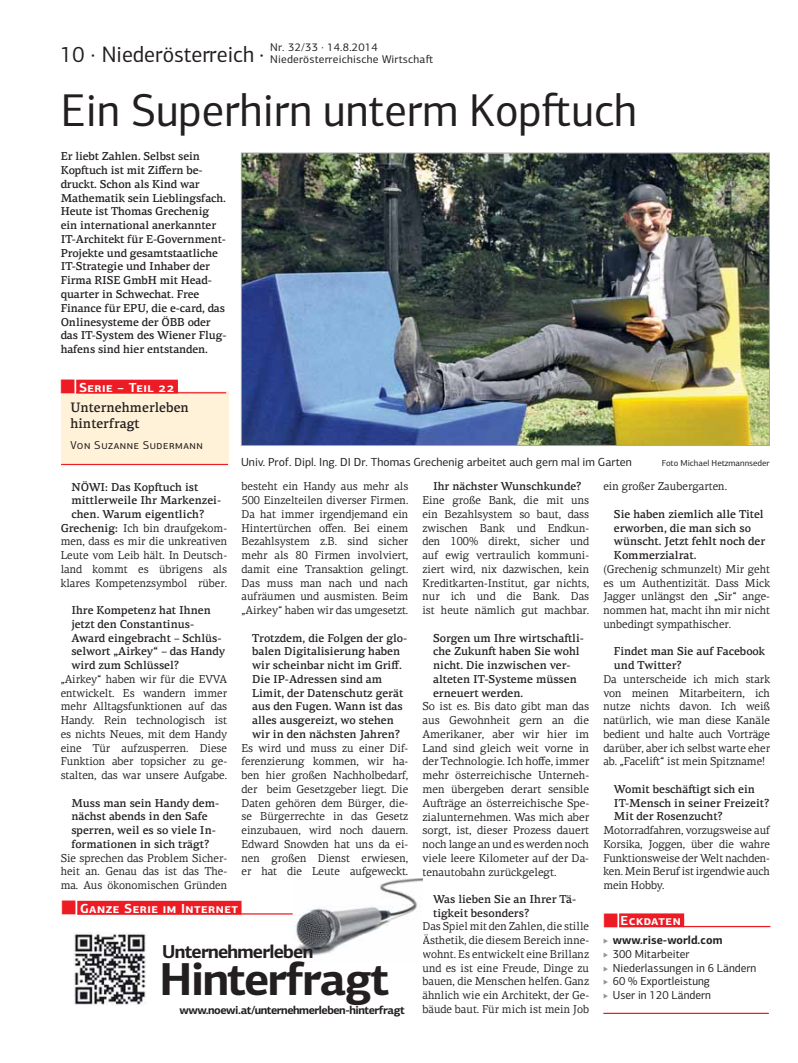
<style>
.page{position:relative;width:798px;height:1063px;background:#fff}
.page>*{position:absolute;margin:0;border:0;box-sizing:border-box;transform-origin:0 0}
.t1{font:700 46.38px "PF Centro Sans Pro";color:#231f20}
.t2{font:46.25px "PF Centro Sans Pro";color:#231f20;scale:.96 1}
.t3{font:22.5px "PF Centro Sans Pro";color:#231f20;scale:.96 1}
.t4{font:700 18.75px "PF Centro Sans Pro";color:#231f20}
.t5{font:500 13.75px/16.2px "PF Centro Serif Pro";color:#231f20;scale:.96 1}
.t6{font:700 13.12px "PF Centro Sans Pro";letter-spacing:.04em;color:#fff}
.t7{font:11.75px/13.8px "PF Centro Sans Pro";color:#231f20;scale:.96 1}
.t8{font:11.75px "PF Centro Sans Pro";color:#231f20}
.t9{font:700 11.75px "PF Centro Sans Pro";color:#231f20;scale:.96 1}
.t10{font:11.5px/13.8px "PF Centro Serif Pro";letter-spacing:-.005em;color:#231f20;text-align:justify;scale:.96 1}
.t11{font:500 11.5px/13.8px "PF Centro Serif Pro";letter-spacing:-.005em;color:#231f20}
.t12{font:11.5px/13.8px "PF Centro Serif Pro";letter-spacing:-.005em;color:#231f20;text-align:justify}
.t13{font:700 11.5px "PF Centro Sans Pro";color:#231f20}
.t14{font:11.5px "PF Centro Sans Pro";letter-spacing:.05em;color:#231f20}
.t15{font:11.25px/11.9px "PF Centro Sans Pro";letter-spacing:.02em;color:#231f20}
.t16{font:8.75px "PF Centro Sans Pro";color:#231f20}
.s1{font-weight:500}
</style>
<div class="page">
<img style="left:243px;top:155px;width:524px;height:289px">
<div style="left:241px;top:153px;width:528px;height:293px;border:1px solid #a7a9ac"></div>
<div style="left:619px;top:913px;width:65px;height:14px;background:#ed1c24"></div>
<hr style="left:619px;top:926px;width:151px;height:1px;background:#ed1c24">
<hr style="left:61px;top:464px;width:167px;height:1px;background:#ed1c24">
<div style="left:61px;top:392px;width:167px;height:71px;background:#fff2d8"></div>
<div style="left:76px;top:380px;width:102px;height:13px;background:#ed1c24"></div>
<hr style="left:76px;top:392px;width:150px;height:1px;background:#ed1c24">
<img style="left:292px;top:878px;width:130px;height:78px">
<img style="left:74px;top:932px;width:72px;height:73px">
<div style="left:77px;top:901px;width:164px;height:14px;background:#ed1c24"></div>
<hr style="left:77px;top:913px;width:215px;height:2px;background:#ed1c24">
<hr style="left:603px;top:1013px;width:165px;height:1px;background:#ed1c24">
<svg style="left:61px;top:391px;width:14px;height:1px"></svg>
<h3 class="t3" style="left:60px;top:46px;width:213px">10 · Niederösterreich ·</h3>
<p class="t15" style="left:270px;top:42px;width:165px">Nr. 32/33 · 14.8.2014<br>Niederösterreichische Wirtscha-</p>
<h2 class="t2" style="left:61px;top:93px;width:601px">Ein Superhirn unterm Kop-uch</h2>
<p class="t11" style="left:61px;top:151px;width:167px">Er liebt Zahlen. Selbst sein<br>Kop-uch ist mit Ziffern be&shy;druckt. Schon als Kind war<br>Mathematik sein Lieblingsfach.<br>Heute ist Thomas Grechenig ein international anerkannter<br>IT-Architekt für E-Government-<br>Projekte und gesamtstaatliche<br>IT-Strategie und Inhaber der<br>Firma RISE GmbH mit Head&shy;quarter in Schwechat. Free<br>Finance für EPU, die e-card, das<br>Onlinesysteme der ÖBB oder das IT-System des Wiener Flug&shy;hafens sind hier entstanden.</p>
<p class="t6" style="left:79px;top:382px;width:97px">Serie – Teil 22</p>
<p class="t5" style="left:70px;top:400px;width:125px">Unternehmerleben hinterfragt</p>
<p class="t14" style="left:70px;top:441px;width:134px">Von Suzanne Sudermann</p>
<p class="t8" style="left:241px;top:458px;width:392px">Univ. Prof. Dipl. Ing. DI Dr. Thomas Grechenig arbeitet auch gern mal im Garten</p>
<p class="t16" style="left:661px;top:460px;width:109px">Foto Michael Hetzmannseder</p>
<p class="t11" style="left:71px;top:481px;width:129px">NÖWI: Das Kop-uch ist</p>
<p class="t11" style="left:71px;top:495px;width:151px">mittlerweile Ihr Markenzei-</p>
<p class="t11" style="left:71px;top:508px;width:134px">chen. Warum eigentlich?</p>
<p class="t10" style="left:61px;top:522px;width:175px"><span class="s1">Grechenig:</span> Ich bin draufgekom-</p>
<p class="t10" style="left:61px;top:536px;width:175px">men, dass es mir die unkreativen</p>
<p class="t10" style="left:61px;top:550px;width:175px">Leute vom Leib hält. In Deutsch-</p>
<p class="t10" style="left:61px;top:563px;width:175px">land kommt es übrigens als</p>
<p class="t10" style="left:61px;top:577px;width:175px">klares Kompetenzsymbol rüber.</p>
<p class="t11" style="left:71px;top:605px;width:155px">Ihre Kompetenz hat Ihnen jetzt den Constantinus-<br>Award eingebracht – Schlüs&shy;selwort „Airkey“ – das Handy wird zum Schlüssel?</p>
<p class="t10" style="left:61px;top:673px;width:175px">„Airkey“ haben wir für die EVVA entwickelt. Es wandern immer mehr Alltagsfunktionen auf das Handy. Rein technologisch ist es nichts Neues, mit dem Handy eine Tür aufzusperren. Diese Funktion aber topsicher zu ge&shy;stalten, das war unsere Aufgabe.</p>
<p class="t11" style="left:71px;top:797px;width:149px">Muss man sein Handy dem&shy;nächst abends in den Safe sperren, weil es so viele In&shy;formationen in sich trägt?</p>
<p class="t10" style="left:61px;top:852px;width:175px">Sie sprechen das Problem Sicher&shy;heit an. Genau das ist das The&shy;ma. Aus ökonomischen Gründen</p>
<p class="t10" style="left:241px;top:481px;width:175px">besteht ein Handy aus mehr als 500 Einzelteilen diverser Firmen.<br>Da hat immer irgendjemand ein Hintertürchen offen. Bei einem Bezahlsystem z.B. sind sicher mehr als 80 Firmen involviert, damit eine Transaktion gelingt.<br>Das muss man nach und nach aufräumen und ausmisten. Beim „Airkey“ haben wir das umgesetzt.</p>
<p class="t11" style="left:252px;top:632px;width:156px">Trotzdem, die Folgen der glo&shy;balen Digitalisierung haben wir scheinbar nicht im Griff.<br>Die IP-Adressen sind am<br>Limit, der Datenschutz gerät aus den Fugen. Wann ist das alles ausgereizt, wo stehen wir in den nächsten Jahren?</p>
<p class="t10" style="left:241px;top:742px;width:175px">Es wird und muss zu einer Dif&shy;ferenzierung kommen, wir ha&shy;ben hier großen Nachholbedarf, der beim Gesetzgeber liegt. Die Daten gehören dem Bürger, die&shy;se Bürgerrechte in das Gesetz einzubauen, wird noch dauern.<br>Edward Snowden hat uns da ei&shy;nen großen Dienst erwiesen, er hat die Leute aufgeweckt.</p>
<p class="t6" style="left:80px;top:903px;width:159px">Ganze Serie im Internet</p>
<h3 class="t4" style="left:162px;top:944px;width:152px">Unternehmerleben</h3>
<h1 class="t1" style="left:159px;top:962px;width:231px">Hinterfragt</h1>
<p class="t13" style="left:179px;top:1006px;width:227px">www.noewi.at/unternehmerleben-hinterfragt</p>
<p class="t11" style="left:433px;top:481px;width:150px">Ihr nächster Wunschkunde?</p>
<p class="t10" style="left:422px;top:495px;width:175px">Eine große Bank, die mit uns ein Bezahlsystem so baut, dass zwischen Bank und Endkun&shy;den 100% direkt, sicher und auf ewig vertraulich kommuni&shy;ziert wird, nix dazwischen, kein Kreditkarten-Institut, gar nichts, nur ich und die Bank. Das ist heute nämlich gut machbar.</p>
<p class="t11" style="left:433px;top:632px;width:152px">Sorgen um Ihre wirtscha-li&shy;che Zukun- haben Sie wohl nicht. Die inzwischen ver&shy;alteten IT-Systeme müssen erneuert werden.</p>
<p class="t12" style="left:422px;top:701px;width:168px">So ist es. Bis dato gibt man das aus Gewohnheit gern an die Amerikaner, aber wir hier im Land sind gleich weit vorne in der Technologie. Ich hoffe, immer mehr österreichische Unterneh&shy;men übergeben derart sensible Au-räge an österreichische Spe&shy;zialunternehmen. Was mich aber sorgt, ist, dieser Prozess dauert noch lange an und es werden noch viele leere Kilometer auf der Da&shy;tenautobahn zurückgelegt.</p>
<p class="t11" style="left:433px;top:893px;width:145px">Was lieben Sie an Ihrer Tä&shy;tigkeit besonders?</p>
<p class="t10" style="left:422px;top:921px;width:175px">Das Spiel mit den Zahlen, die stille Ästhetik, die diesem Bereich inne&shy;wohnt. Es entwickelt eine Brillanz und es ist eine Freude, Dinge zu bauen, die Menschen helfen. Ganz ähnlich wie ein Architekt, der Ge&shy;bäude baut. Für mich ist mein Job</p>
<p class="t10" style="left:603px;top:481px;width:130px">ein großer Zaubergarten.</p>
<p class="t11" style="left:613px;top:508px;width:153px">Sie haben ziemlich alle Titel erworben, die man sich so wünscht. Jetzt fehlt noch der<br>Kommerzialrat.</p>
<p class="t10" style="left:603px;top:563px;width:175px">(Grechenig schmunzelt) Mir geht es um Authentizität. Dass Mick Jagger unlängst den „Sir“ ange&shy;nommen hat, macht ihn mir nicht unbedingt sympathischer.</p>
<p class="t11" style="left:613px;top:646px;width:153px">Findet man Sie auf Facebook und Twitter?</p>
<p class="t10" style="left:603px;top:673px;width:175px">Da unterscheide ich mich stark von meinen Mitarbeitern, ich nutze nichts davon. Ich weiß natürlich, wie man diese Kanäle bedient und halte auch Vorträge darüber, aber ich selbst warte eher ab. „Faceli-“ ist mein Spitzname!</p>
<p class="t11" style="left:613px;top:783px;width:157px">Womit beschä-igt sich ein<br>IT-Mensch in seiner Freizeit?<br>Mit der Rosenzucht?</p>
<p class="t10" style="left:603px;top:825px;width:175px">Motorradfahren, vorzugsweise auf Korsika, Joggen, über die wahre Funktionsweise der Welt nachden&shy;ken. Mein Beruf ist irgendwie auch mein Hobby.</p>
<p class="t6" style="left:620px;top:916px;width:62px">Eckdaten</p>
<p class="t9" style="left:612px;top:936px;width:116px">www.rise-world.com</p>
<p class="t7" style="left:612px;top:948px;width:151px">300 Mitarbeiter<br>Niederlassungen in 6 Ländern<br>60 % Exportleistung<br>User in 120 Ländern</p>
</div>
